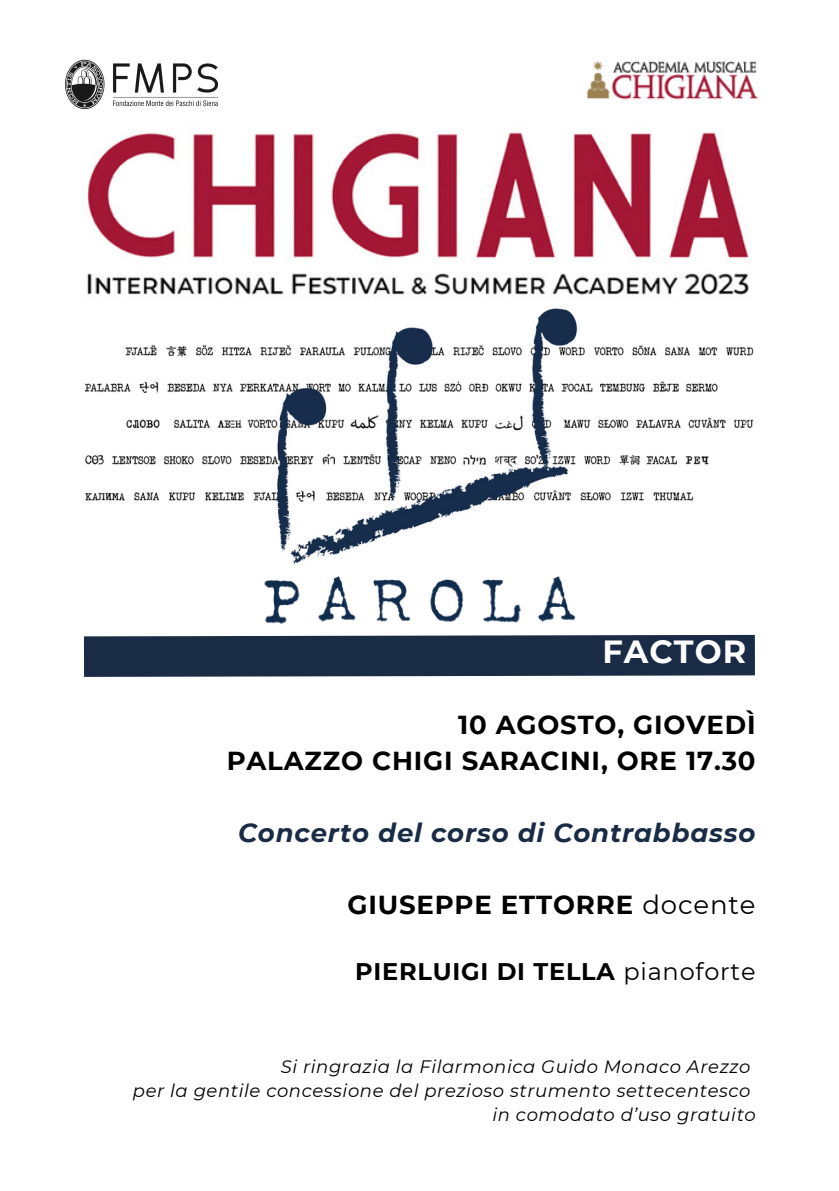
<style>
.page{position:relative;width:839px;height:1191px;background:#fff}
.page>*{position:absolute;margin:0;border:0;box-sizing:border-box;transform-origin:0 0}
.t1{font:700 32px "Montserrat";letter-spacing:.03em;color:#fff}
.t2{font:700 26px "Montserrat";letter-spacing:.03em;color:#000}
.t3{font:italic 700 26px "Montserrat";letter-spacing:.03em;color:#192b45}
.t4{font:700 24px "Montserrat";letter-spacing:.03em;color:#000}
.t5{font:italic 18px "Montserrat";letter-spacing:.03em;color:#000}
.s1{font-weight:400}
</style>
<div class="page">
<img style="left:85px;top:132px;width:669px;height:432px">
<svg style="left:83px;top:634px;width:672px;height:43px"></svg>
<img style="left:65px;top:59px;width:153px;height:51px">
<img style="left:586px;top:61px;width:172px;height:39px">
<img style="left:252px;top:576px;width:335px;height:59px">
<p class="t1" style="left:602px;top:632px;width:145px">FACTOR</p>
<p class="t2" style="left:458px;top:709px;width:299px">10 AGOSTO, GIOVEDÌ</p>
<p class="t2" style="left:227px;top:745px;width:530px">PALAZZO CHIGI SARACINI, ORE 17.30</p>
<p class="t3" style="left:238px;top:817px;width:519px">Concerto del corso di Contrabbasso</p>
<p class="t2" style="left:347px;top:889px;width:409px">GIUSEPPE ETTORRE <span class="s1">docente</span></p>
<p class="t4" style="left:355px;top:957px;width:402px">PIERLUIGI DI TELLA <span class="s1">pianoforte</span></p>
<p class="t5" style="left:281px;top:1055px;width:471px">Si ringrazia la Filarmonica Guido Monaco Arezzo</p>
<p class="t5" style="left:133px;top:1079px;width:619px">per la gentile concessione del prezioso strumento settecentesco</p>
<p class="t5" style="left:492px;top:1103px;width:265px">in comodato d’uso gratuito</p>
</div>
